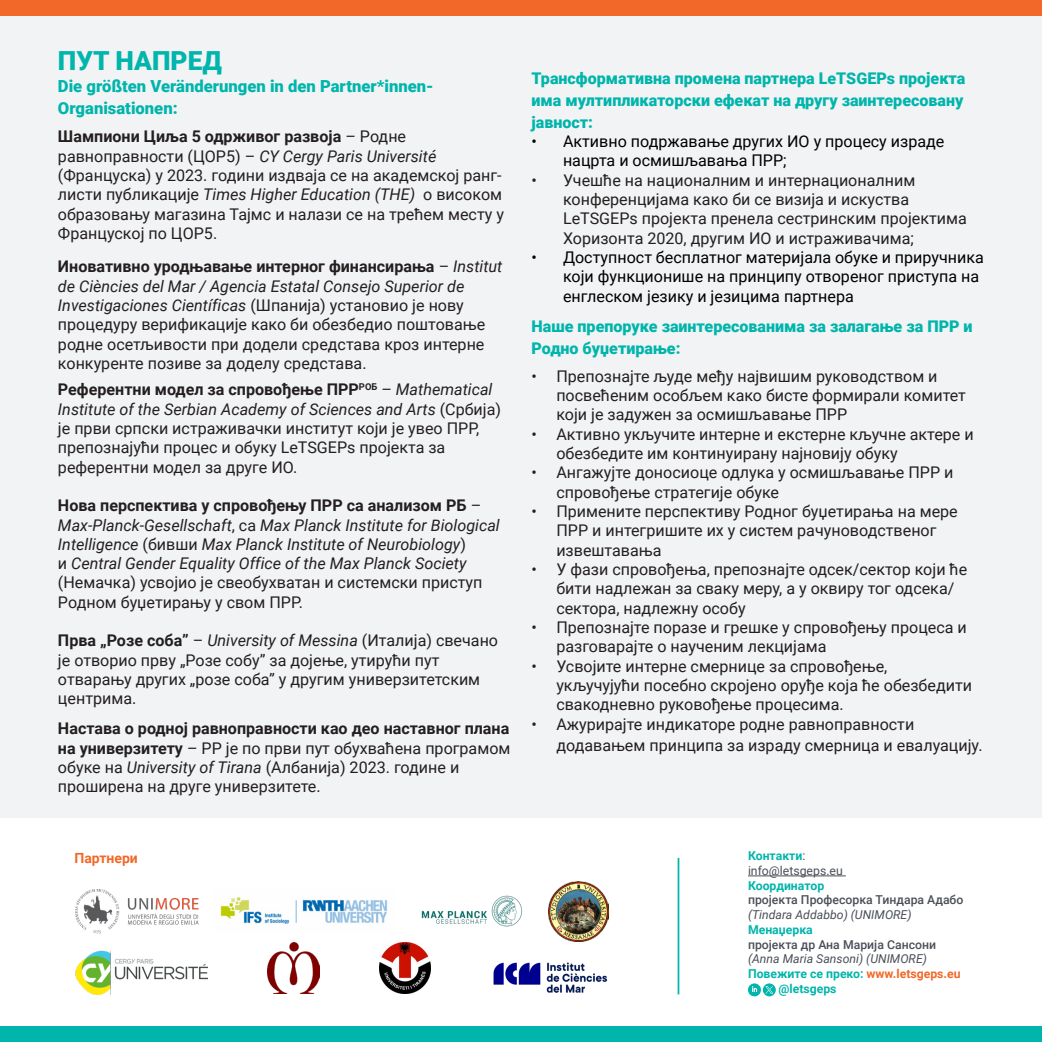
<style>
.page{position:relative;width:1042px;height:1042px;background:#fff}
.page>*{position:absolute;margin:0;border:0;box-sizing:border-box;transform-origin:0 0}
.Normal_wrd_2{font:900 26.25px "Roboto";color:#00b5ac}
.Normal_wrd_2-2{font:900 16.62px/21.7px "Roboto";color:#00b5ac}
.t1{font:16.1px/19.2px "Roboto";color:#231f20}
.t2{font:italic 16.1px/19.2px "Roboto";color:#231f20}
.t3{font:16.1px/19.2px "Roboto";color:#000}
.Normal_wrd_2-3{font:900 16.1px/21.7px "Roboto";color:#00b5ac}
.t4{font:700 14px "Roboto";color:#f26828}
.t5{font:500 12.25px/14.7px "Roboto";color:#4a4e57}
.t6{font:italic 12.25px/14.7px "Roboto";color:#4a4e57}
.t7{font:700 12.25px "Roboto";color:#00b5ac}
.t8{font:12.25px "Roboto";color:#4a4e57}
.s1{font-weight:700}
.s2{font-style:italic}
.s3{font-weight:700;font-style:normal}
.s4{font-style:normal}
.s5{font-weight:400;color:#4a4e57}
.s6{font-weight:700;color:#00b5ac}
.s7{font-weight:400;font-style:italic}
.s8{font-weight:700;font-style:normal;color:#00b5ac}
.s9{font-weight:500;font-style:normal}
.s10{color:#f26828}
</style>
<div class="page">
<div style="left:0;top:0;width:1042px;height:817px;background:#f2f3f4"></div>
<img style="left:493px;top:962px;width:114px;height:31px">
<img style="left:75px;top:950px;width:133px;height:44px">
<img style="left:421px;top:895px;width:102px;height:32px">
<img style="left:549px;top:881px;width:60px;height:60px">
<img style="left:379px;top:942px;width:52px;height:51px">
<img style="left:268px;top:942px;width:51px;height:51px">
<img style="left:220px;top:897px;width:167px;height:27px">
<img style="left:75px;top:889px;width:124px;height:44px">
<hr style="left:677px;top:858px;width:2px;height:136px;background:#00b5ac">
<svg style="left:763px;top:983px;width:13px;height:13px"></svg>
<svg style="left:748px;top:983px;width:25px;height:13px"></svg>
<div style="left:0;top:1026px;width:1042px;height:16px;background:#00b5ac"></div>
<div style="left:0;top:0;width:1042px;height:15px;background:#f26828"></div>
<hr style="left:748px;top:875px;width:98px;height:1px;background:#4a4e57">
<p class="Normal_wrd_2" style="left:58px;top:43px;width:165px">ПУТ НАПРЕД</p>
<p class="Normal_wrd_2-2" style="left:58px;top:75px;width:377px">Die größten Veränderungen in den Partner*innen-<br>Organisationen:</p>
<p class="t1" style="left:58px;top:126px;width:447px"><span class="s1">Шампиони Циља 5 одрживог развоја</span> – Родне равноправности (ЦОР5) – <span class="s2">CY Cergy Paris Université </span>(Француска) у 2023. години издваја се на академској ранг&shy;листи публикације <span class="s2">Times Higher Education (THE)</span> о високом образовању магазина Тајмс и налази се на трећем месту у Француској по ЦОР5.</p>
<p class="t1" style="left:58px;top:256px;width:446px"><span class="s1">Иновативно уродњавање интерног финансирања</span> – <span class="s2">Institut de Ciències del Mar / Agencia Estatal Consejo Superior de Investigaciones Científicas</span> (Шпанија) установио је нову процедуру верификације како би обезбедио поштовање родне осетљивости при додели средстава кроз интерне конкуренте позиве за доделу средстава.</p>
<p class="t1" style="left:58px;top:379px;width:444px"><span class="s1">Референтни модел за спровођење ПРР</span><sup>РОБ</sup> – <span class="s2">Mathematical Institute of the Serbian Academy of Sciences and Arts</span> (Србија) је први српски истраживачки институт који је увео ПРР, препознајући процес и обуку LeTSGEPs пројекта за референтни модел за друге ИО.</p>
<p class="t2" style="left:58px;top:495px;width:443px"><span class="s3">Нова перспектива у спровођењу ПРР са анализом РБ</span> <span class="s4">– </span>Max-Planck-Gesellschaft<span class="s4">, са</span> Max Planck Institute for Biological Intelligence <span class="s4">(бивши</span> Max Planck Institute of Neurobiology<span class="s4">)<br>и</span> Central Gender Equality Office of the Max Planck Society <span class="s4">(Немачка) усвојио је свеобухватан и системски приступ Родном буџетирању у свом ПРР.</span></p>
<p class="t1" style="left:58px;top:630px;width:442px"><span class="s1">Прва „Розе соба”</span> – <span class="s2">University of Messina</span> (Италија) свечано је отворио прву „Розе собу” за дојење, утирући пут отварању других „розе соба” у другим универзитетским центрима.</p>
<p class="t1" style="left:58px;top:718px;width:454px"><span class="s1">Настава о родној равноправности као део наставног плана на универзитету</span> – РР је по први пут обухваћена програмом обуке на <span class="s2">University of Tirana</span> (Албанија) 2023. године и проширена на друге универзитете.</p>
<p class="Normal_wrd_2-3" style="left:531px;top:67px;width:435px">Трансформативна промена партнера LeTSGEPs пројекта има мултипликаторски ефекат на другу заинтересовану јавност:</p>
<p class="t3" style="left:563px;top:131px;width:383px;text-indent:-32px">• Активно подржавање других ИО у процесу израде нацрта и осмишљавања ПРР;</p>
<p class="t1" style="left:563px;top:170px;width:405px;text-indent:-32px">• Учешће на националним и интернационалним конференцијама како би се визија и искуства LeTSGEPs пројекта пренела сестринским пројектима Хоризонта 2020, другим ИО и истраживачима;</p>
<p class="t3" style="left:563px;top:247px;width:422px;text-indent:-32px">• Доступност бесплатног материјала обуке и приручника који функционише на принципу отвореног приступа на енглеском језику и језицима партнера</p>
<p class="Normal_wrd_2-3" style="left:531px;top:315px;width:443px">Наше препоруке заинтересованима за залагање за ПРР и<br>Родно буџетирање:</p>
<p class="t1" style="left:556px;top:366px;width:411px;text-indent:-25px">• Препознајте људе међу највишим руководством и посвећеним особљем како бисте формирали комитет који је задужен за осмишљавање ПРР</p>
<p class="t1" style="left:556px;top:424px;width:419px;text-indent:-25px">• Активно укључите интерне и екстерне кључне актере и обезбедите им континуирану најновију обуку</p>
<p class="t1" style="left:556px;top:462px;width:399px;text-indent:-25px">• Ангажујте доносиоце одлука у осмишљавање ПРР и спровођење стратегије обуке</p>
<p class="t1" style="left:556px;top:501px;width:403px;text-indent:-25px">• Примените перспективу Родног буџетирања на мере<br>ПРР и интегришите их у систем рачуноводственог извештавања</p>
<p class="t1" style="left:556px;top:559px;width:412px;text-indent:-25px">• У фази спровођења, препознајте одсек/сектор који ће бити надлежан за сваку меру, а у оквиру тог одсека/ сектора, надлежну особу</p>
<p class="t1" style="left:556px;top:617px;width:412px;text-indent:-25px">• Препознајте поразе и грешке у спровођењу процеса и разговарајте о наученим лекцијама</p>
<p class="t1" style="left:556px;top:655px;width:417px;text-indent:-25px">• Усвојите интерне смернице за спровођење, укључујући посебно скројено оруђе која ће обезбедити свакодневно руковођење процесима.</p>
<p class="t1" style="left:556px;top:713px;width:428px;line-height:21px;text-indent:-25px">• Ажурирајте индикаторе родне равноправности додавањем принципа за израду смерница и евалуацију.</p>
<p class="t4" style="left:74px;top:848px;width:65px">Партнери</p>
<p class="t7" style="left:748px;top:847px;width:59px">Контакти<span class="s5">:</span></p>
<p class="t8" style="left:748px;top:862px;width:96px">info@letsgeps.eu</p>
<p class="t5" style="left:748px;top:877px;width:217px"><span class="s6">Координатор<br></span>пројекта Професорка Тиндара Адабо <span class="s7">(Tindara Addabbo) (UNIMORE)</span></p>
<p class="t6" style="left:748px;top:921px;width:190px"><span class="s8">Менаџерка<br></span><span class="s9">пројекта др Ана Марија Сансони </span>(Anna Maria Sansoni) (UNIMORE)</p>
<p class="t7" style="left:748px;top:965px;width:214px">Повежите се преко: <span class="s10">www.letsgeps.eu</span></p>
<p class="t7" style="left:778px;top:979px;width:60px">@letsgeps</p>
</div>
